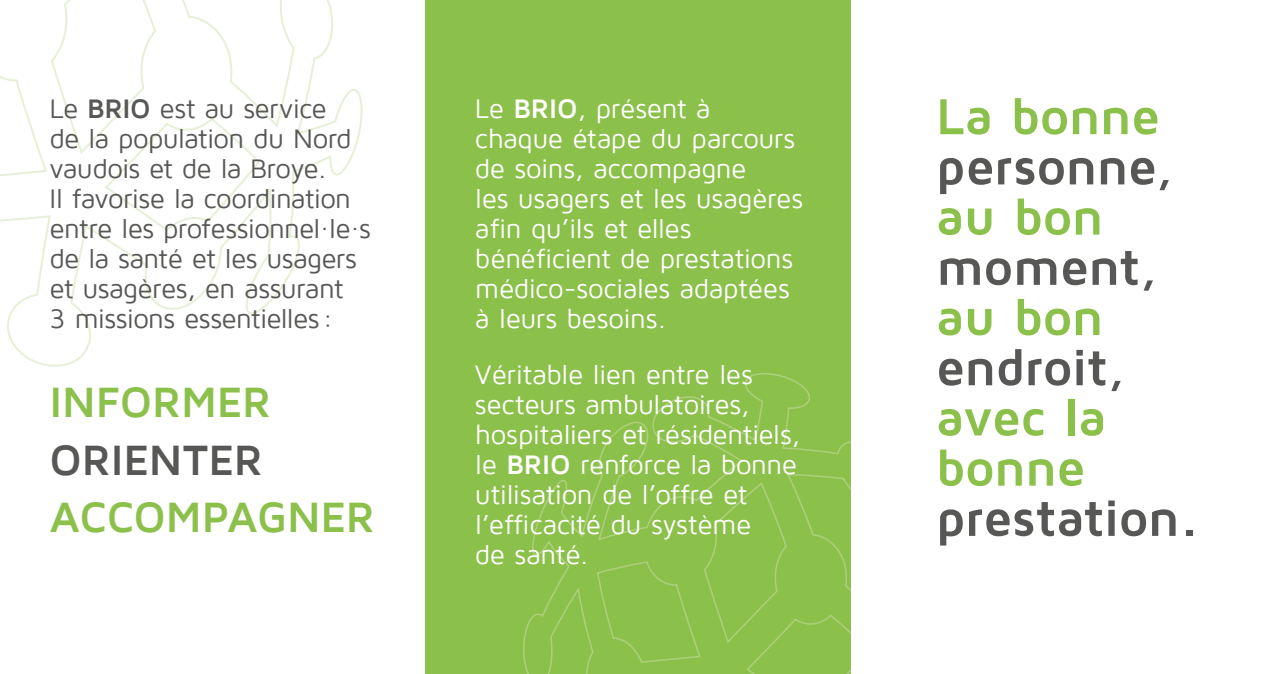
<style>
.page{position:relative;width:1269px;height:674px;background:#fff}
.page>*{position:absolute;margin:0;border:0;box-sizing:border-box;transform-origin:0 0}
.t1{font:700 52.25px "Maven Pro";letter-spacing:-.015em;color:#575756}
.t2{font:700 52.25px/50.2px "Maven Pro";letter-spacing:-.015em;color:#8bc04b}
.t3{font:700 43.5px "Maven Pro";letter-spacing:-.005em;color:#8bc04b}
.t4{font:700 43.5px "Maven Pro";letter-spacing:-.005em;color:#575756}
.t5{font:27.5px/30px "Maven Pro";letter-spacing:-.015em;color:#fff}
.t6{font:27.5px/30px "Maven Pro";letter-spacing:-.025em;color:#575756}
.s1{font-weight:700}
</style>
<div class="page">
<svg style="left:0;top:0;width:363px;height:367px"></svg>
<div style="left:425px;top:0;width:425px;height:673px;background:#8bc04b"></div>
<svg style="left:523px;top:373px;width:327px;height:300px"></svg>
<p class="t6" style="left:50px;top:94px;width:323px">Le <span class="s1">BRIO</span> est au service<br>de la population du Nord vaudois et de la Broye.<br>Il favorise la coordination entre les professionnel.le.s de la santé et les usagers et usagères, en assurant<br>3 missions essentielles:</p>
<p class="t5" style="left:475px;top:94px;width:329px">Le <span class="s1">BRIO</span>, présent à chaque étape du parcours de soins, accompagne<br>les usagers et les usagères afin qu’ils et elles bénéficient de prestations médico-sociales adaptées à leurs besoins.</p>
<p class="t5" style="left:475px;top:360px;width:327px">Véritable lien entre les secteurs ambulatoires, hospitaliers et résidentiels, le <span class="s1">BRIO</span> renforce la bonne utilisation de l’offre et l’efficacité du système<br>de santé.</p>
<h2 class="t3" style="left:50px;top:379px;width:222px">INFORMER</h2>
<h2 class="t4" style="left:50px;top:436px;width:214px">ORIENTER</h2>
<h2 class="t3" style="left:50px;top:494px;width:326px">ACCOMPAGNER</h2>
<h1 class="t2" style="left:935px;top:92px;width:226px">La bonne</h1>
<h1 class="t1" style="left:935px;top:139px;width:239px">personne,</h1>
<h1 class="t2" style="left:935px;top:192px;width:170px">au bon</h1>
<h1 class="t1" style="left:935px;top:239px;width:223px">moment,</h1>
<h1 class="t2" style="left:935px;top:292px;width:170px">au bon</h1>
<h1 class="t1" style="left:935px;top:340px;width:190px">endroit,</h1>
<h1 class="t2" style="left:935px;top:393px;width:172px">avec la bonne</h1>
<h1 class="t1" style="left:935px;top:490px;width:265px">prestation.</h1>
</div>
